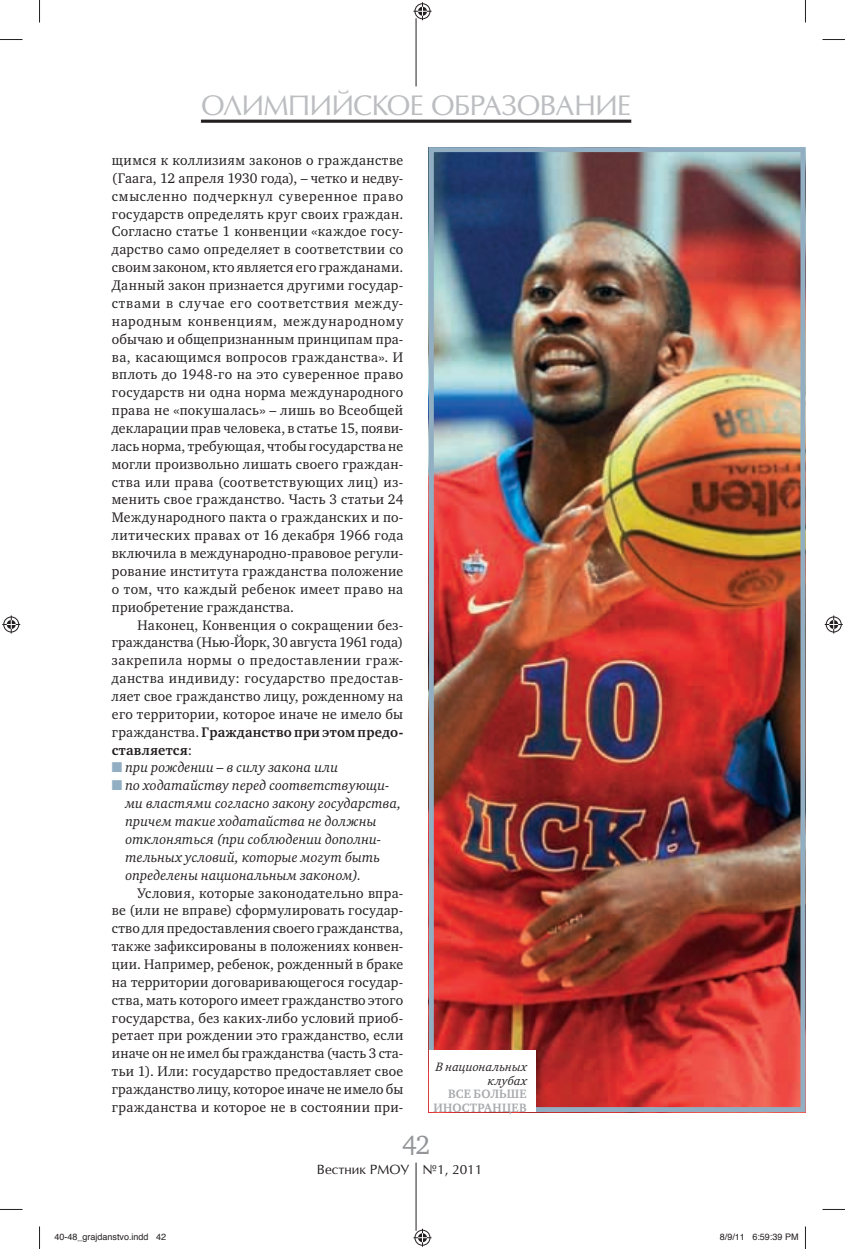
<style>
.page{position:relative;width:845px;height:1249px;background:#fff}
.page>*{position:absolute;margin:0;border:0;box-sizing:border-box;transform-origin:0 0}
.t1{font:27px "Opium New";letter-spacing:-.04em;color:#bcbdc0}
.t2{font:27px "Charter ITC";color:#939598}
.t3{font:14.25px/17.9px "Charter ITC";letter-spacing:.025em;color:#231f20;text-align:justify}
.t4{font:italic 14.25px/17.9px "Charter ITC";letter-spacing:.01em;color:#231f20}
.t5{font:12.75px "Opium New";color:#231f20}
.t6{font:700 12.45px/13.6px "Charter ITC";letter-spacing:.025em;color:#a8a9ad;text-align:right}
.t7{font:italic 12.45px/13.6px "Charter ITC";letter-spacing:.02em;color:#231f20;text-align:right}
.t8{font:9px "Helvetica";color:#231f20}
.s1{font-weight:700}
.s2{color:#92aec2}
</style>
<div class="page">
<img style="left:435px;top:153px;width:364px;height:952px">
<div style="left:429px;top:147px;width:376px;height:964px;border:5px solid #92aec2"></div>
<hr style="left:201px;top:120px;width:430px;height:3px;background:#231f20">
<hr style="left:415px;top:1162px;width:1px;height:68px;background:#231f20">
<hr style="left:415px;top:18px;width:1px;height:68px;background:#231f20">
<div style="left:429px;top:1050px;width:106px;height:61px;background:#fff"></div>
<svg style="left:0;top:39px;width:22px;height:1px"></svg>
<svg style="left:822px;top:39px;width:22px;height:1px"></svg>
<svg style="left:0;top:1209px;width:22px;height:1px"></svg>
<svg style="left:822px;top:1209px;width:22px;height:1px"></svg>
<svg style="left:39px;top:0;width:1px;height:23px"></svg>
<svg style="left:39px;top:1226px;width:1px;height:22px"></svg>
<svg style="left:805px;top:0;width:1px;height:23px"></svg>
<svg style="left:805px;top:1226px;width:1px;height:22px"></svg>
<svg style="left:413px;top:2px;width:18px;height:18px"></svg>
<svg style="left:413px;top:1228px;width:18px;height:18px"></svg>
<svg style="left:2px;top:615px;width:18px;height:18px"></svg>
<svg style="left:824px;top:615px;width:18px;height:18px"></svg>
<h1 class="t1" style="left:201px;top:94px;width:431px">ОЛИМПИЙСКОЕ ОБРАЗОВАНИЕ</h1>
<p class="t3" style="left:112px;top:152px;width:293px">щимся к коллизиям законов о гражданстве (Гаага, 12 апреля 1930 года), – четко и недву&shy;смысленно подчеркнул суверенное право государств определять круг своих граждан.<br>Согласно статье 1 конвенции «каждое госу&shy;дарство само определяет в соответствии со своим законом, кто является его граждана ми.<br>Данный закон признается другими государ&shy;ствами в случае его соответствия между&shy;народным конвенциям, международному обычаю и общепризнанным принципам пра&shy;ва, касающимся вопросов гражданства». И вплоть до 1948-го на это суверенное право государств ни одна норма международного права не «покушалась» – лишь во Всеобщей декларации прав человека, в статье 15, появи&shy;лась норма, требующая, чтобы государства не могли произвольно лишать своего граждан&shy;ства или права (соответствующих лиц) из&shy;менить свое гражданство. Часть 3 статьи 24<br>Международного пакта о гражданских и по&shy;литических правах от 16 декабря 1966 года включила в международно-правовое регули&shy;рование института гражданства положение о том, что каждый ребенок имеет право на приобре тение гражданства.</p>
<p class="t3" style="left:112px;top:617px;width:293px;text-indent:26px">Наконец, Конвенция о сокращении без&shy;гражданства (Нью-Йорк, 30 августа 1961 года) закрепила нормы о предоставлении граж&shy;данства индивиду: государство предостав&shy;ляет свое гражданство лицу, рожденному на его территории, которое иначе не имело бы гражданства. <span class="s1">Гражданство при этом предо&shy;ставляется</span>:</p>
<p class="t4" style="left:112px;top:759px;width:228px"><span class="s2">■</span> при рождении – в силу закона или</p>
<p class="t4" style="left:125px;top:777px;width:277px;text-indent:-14px"><span class="s2">■</span> по ходатайству перед соответствующи&shy;ми властями согласно закону государства, причем такие ходатайства не должны отклоняться (при соблюдении дополни&shy;тельных условий, которые могут быть определены национальным законом).</p>
<p class="t3" style="left:112px;top:884px;width:293px;text-indent:26px">Условия, которые законодательно впра&shy;ве (или не вправе) сформулировать государ&shy;ство для предоставления своего гражданства, также зафиксированы в положениях конвен&shy;ции. Например, ребенок, рожденный в браке на территории договаривающегося государ&shy;ства, мать которого имеет гражданство этого государства, без каких-либо условий приоб&shy;ретает при рождении это гражданство, если иначе он не имел бы гражданства (часть 3 ста&shy;тьи 1). Или: государство предоставляет свое гражданство лицу, которое иначе не имело бы гражданства и которое не в состоянии при-</p>
<p class="t7" style="left:435px;top:1060px;width:93px">В национальных клубах</p>
<p class="t6" style="left:433px;top:1088px;width:95px">ВСЕ БОЛЬШЕ<br>ИНОСТРАНЦЕВ</p>
<h1 class="t2" style="left:402px;top:1134px;width:30px">42</h1>
<p class="t5" style="left:317px;top:1163px;width:167px">Вестник РМОУ №1, 2011</p>
<p class="t8" style="left:55px;top:1232px;width:113px">40-48_grajdanstvo.indd 42</p>
<p class="t8" style="left:719px;top:1232px;width:80px">8/9/11 6:59:39 PM</p>
</div>
